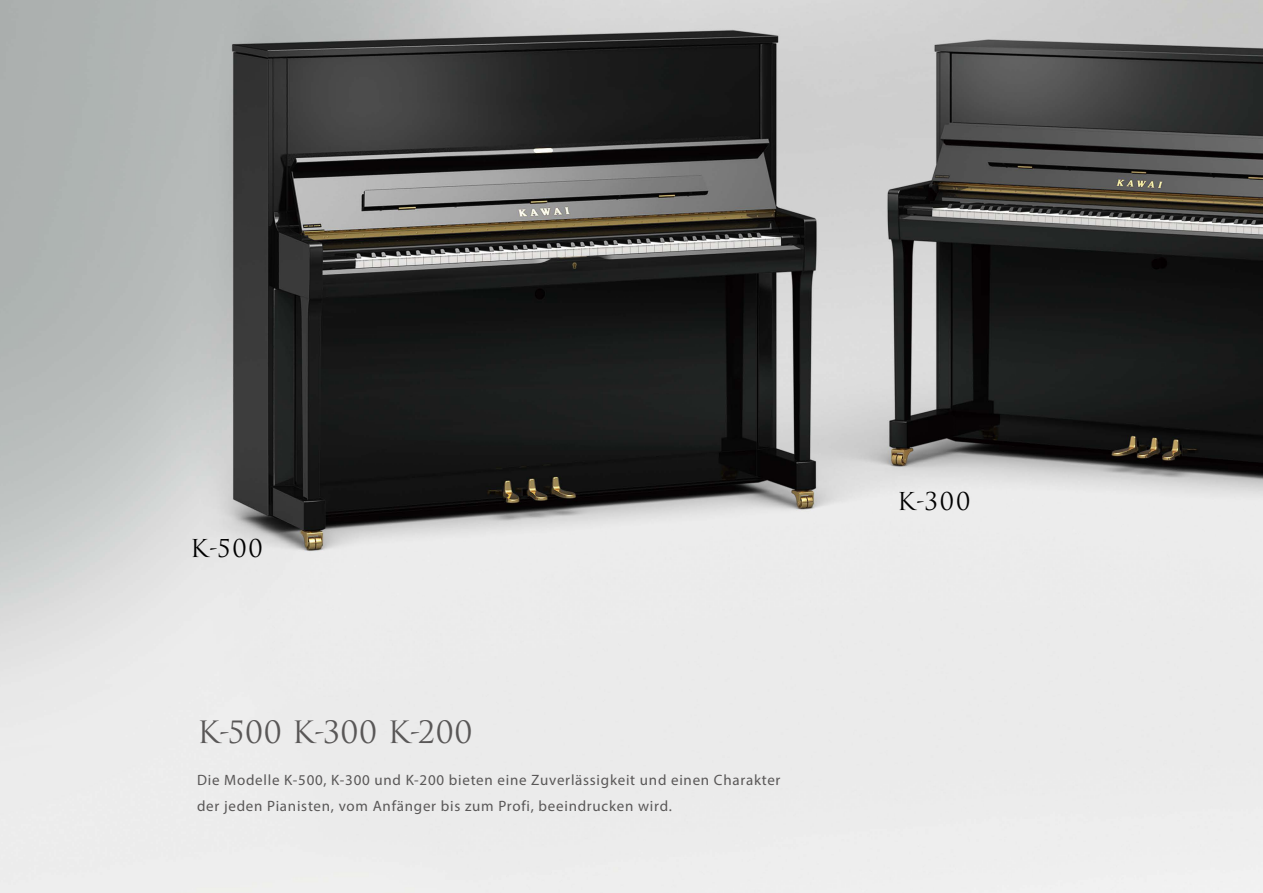
<style>
.page{position:relative;width:1263px;height:893px;background:#fff}
.page>*{position:absolute;margin:0;border:0;box-sizing:border-box;transform-origin:0 0}
.t1{font:30px "Trajan Pro 3";color:#595757}
.t2{font:24px "Trajan Pro 3";letter-spacing:.05em;color:#000}
.t3{font:15px/25.5px "Myriad Pro";letter-spacing:.05em;color:#595757}
</style>
<div class="page">
<img style="left:0;top:0;width:1263px;height:893px">
<h2 class="t2" style="left:190px;top:532px;width:74px">K-500</h2>
<h1 class="t1" style="left:197px;top:712px;width:277px">K-500 K-300 K-200</h1>
<p class="t3" style="left:197px;top:767px;width:585px">Die Modelle K-500, K-300 und K-200 bieten eine Zuverlässigkeit und einen Charakter der jeden Pianisten, vom Anfänger bis zum Profi, beeindrucken wird.</p>
<h2 class="t2" style="left:897px;top:485px;width:75px">K-300</h2>
</div>
